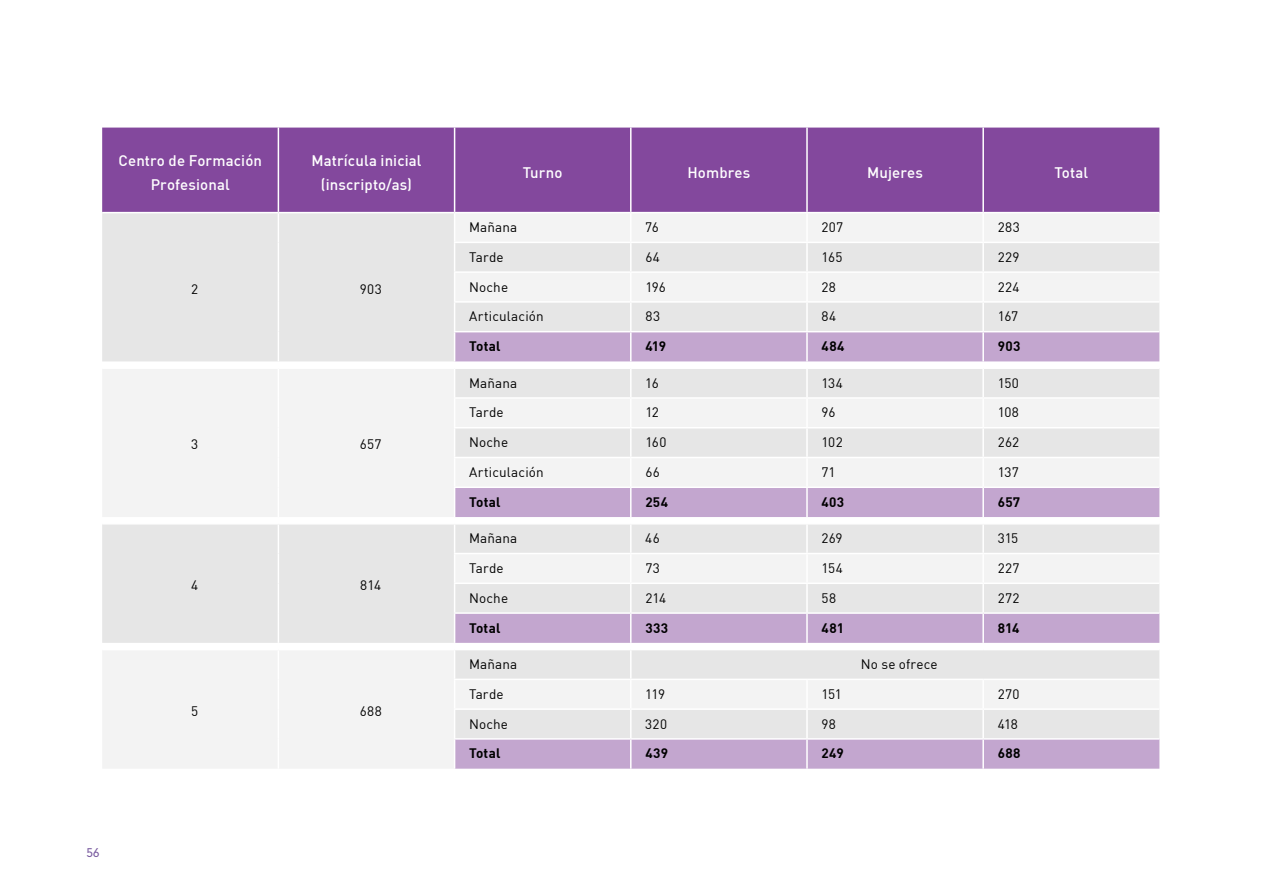
<style>
.page{position:relative;width:1263px;height:893px;background:#fff}
.page>*{position:absolute;margin:0;border:0;box-sizing:border-box;transform-origin:0 0}
.t1{font:500 15px/24px "DIN";letter-spacing:.01em;color:#fff;text-align:center}
.t2{font:13.5px "DIN";letter-spacing:.01em;color:#000}
.t3{font:700 13.5px "DIN";letter-spacing:.02em;color:#000}
.t4{font:300 12px "DIN Neuzeit Grotesk Std";color:#76579d}
</style>
<div class="page">
<div style="left:102px;top:128px;width:1057px;height:84px;background:#83489d"></div>
<div style="left:102px;top:213px;width:352px;height:148px;background:#e6e6e6"></div>
<hr style="left:278px;top:128px;width:1px;height:84px;background:#fff">
<hr style="left:454px;top:128px;width:1px;height:84px;background:#fff">
<hr style="left:630px;top:128px;width:1px;height:84px;background:#fff">
<hr style="left:806px;top:128px;width:2px;height:84px;background:#fff">
<hr style="left:982px;top:128px;width:2px;height:84px;background:#fff">
<svg style="left:278px;top:213px;width:1px;height:29px"></svg>
<hr style="left:278px;top:242px;width:1px;height:30px;background:#fff">
<hr style="left:278px;top:272px;width:1px;height:30px;background:#fff">
<hr style="left:278px;top:302px;width:1px;height:30px;background:#fff">
<svg style="left:278px;top:332px;width:1px;height:29px"></svg>
<svg style="left:454px;top:214px;width:705px;height:147px"></svg>
<hr style="left:807px;top:331px;width:176px;height:1px;background:#fff">
<hr style="left:806px;top:332px;width:2px;height:29px;background:#fff">
<hr style="left:983px;top:331px;width:176px;height:1px;background:#fff">
<hr style="left:982px;top:332px;width:2px;height:29px;background:#fff">
<div style="left:103px;top:369px;width:351px;height:148px;background:#f3f3f3"></div>
<svg style="left:278px;top:369px;width:1px;height:29px"></svg>
<hr style="left:278px;top:398px;width:1px;height:30px;background:#fff">
<svg style="left:278px;top:428px;width:1px;height:29px"></svg>
<hr style="left:278px;top:457px;width:1px;height:30px;background:#fff">
<hr style="left:278px;top:487px;width:1px;height:30px;background:#fff">
<svg style="left:455px;top:369px;width:704px;height:148px"></svg>
<hr style="left:807px;top:486px;width:176px;height:2px;background:#fff">
<hr style="left:806px;top:488px;width:2px;height:29px;background:#fff">
<hr style="left:983px;top:486px;width:176px;height:2px;background:#fff">
<hr style="left:982px;top:488px;width:2px;height:29px;background:#fff">
<div style="left:102px;top:524px;width:352px;height:119px;background:#e6e6e6"></div>
<hr style="left:278px;top:524px;width:1px;height:30px;background:#fff">
<hr style="left:278px;top:553px;width:1px;height:30px;background:#fff">
<hr style="left:278px;top:583px;width:1px;height:30px;background:#fff">
<hr style="left:278px;top:613px;width:1px;height:30px;background:#fff">
<svg style="left:455px;top:524px;width:704px;height:119px"></svg>
<hr style="left:807px;top:612px;width:176px;height:2px;background:#fff">
<hr style="left:806px;top:614px;width:2px;height:29px;background:#fff">
<hr style="left:983px;top:612px;width:176px;height:2px;background:#fff">
<hr style="left:982px;top:614px;width:2px;height:29px;background:#fff">
<div style="left:103px;top:651px;width:351px;height:117px;background:#f3f3f3"></div>
<svg style="left:278px;top:651px;width:1px;height:28px"></svg>
<hr style="left:278px;top:679px;width:1px;height:30px;background:#fff">
<hr style="left:278px;top:709px;width:1px;height:30px;background:#fff">
<hr style="left:278px;top:739px;width:1px;height:30px;background:#fff">
<svg style="left:455px;top:650px;width:704px;height:119px"></svg>
<hr style="left:807px;top:738px;width:176px;height:2px;background:#fff">
<hr style="left:806px;top:740px;width:2px;height:29px;background:#fff">
<hr style="left:983px;top:738px;width:176px;height:2px;background:#fff">
<hr style="left:982px;top:740px;width:2px;height:29px;background:#fff">
<p class="t1" style="left:118px;top:148px;width:145px">Centro de Formación<br>Profesional</p>
<p class="t1" style="left:311px;top:148px;width:112px">Matrícula inicial (inscripto/as)</p>
<p class="t2" style="left:191px;top:280px;width:9px">2</p>
<p class="t2" style="left:360px;top:280px;width:24px">903</p>
<p class="t4" style="left:87px;top:845px;width:14px">56</p>
<p class="t2" style="left:191px;top:436px;width:9px">3</p>
<p class="t2" style="left:360px;top:436px;width:23px">657</p>
<p class="t2" style="left:191px;top:577px;width:9px">4</p>
<p class="t2" style="left:360px;top:577px;width:22px">814</p>
<p class="t2" style="left:191px;top:703px;width:9px">5</p>
<p class="t2" style="left:360px;top:703px;width:24px">688</p>
<p class="t1" style="left:523px;top:160px;width:41px">Turno</p>
<p class="t1" style="left:687px;top:160px;width:64px">Hombres</p>
<p class="t1" style="left:867px;top:160px;width:57px">Mujeres</p>
<p class="t1" style="left:1054px;top:160px;width:35px">Total</p>
<p class="t2" style="left:469px;top:219px;width:50px">Mañana</p>
<p class="t2" style="left:645px;top:219px;width:15px">76</p>
<p class="t2" style="left:821px;top:219px;width:23px">207</p>
<p class="t2" style="left:998px;top:219px;width:24px">283</p>
<p class="t2" style="left:469px;top:249px;width:36px">Tarde</p>
<p class="t2" style="left:645px;top:249px;width:16px">64</p>
<p class="t2" style="left:821px;top:249px;width:23px">165</p>
<p class="t2" style="left:998px;top:249px;width:23px">229</p>
<p class="t2" style="left:469px;top:278px;width:41px">Noche</p>
<p class="t2" style="left:645px;top:278px;width:22px">196</p>
<p class="t2" style="left:821px;top:278px;width:16px">28</p>
<p class="t2" style="left:998px;top:278px;width:23px">224</p>
<p class="t2" style="left:469px;top:308px;width:76px">Articulación</p>
<p class="t2" style="left:645px;top:308px;width:16px">83</p>
<p class="t2" style="left:821px;top:308px;width:16px">84</p>
<p class="t2" style="left:998px;top:308px;width:22px">167</p>
<p class="t3" style="left:469px;top:337px;width:33px">Total</p>
<p class="t3" style="left:645px;top:337px;width:22px">419</p>
<p class="t3" style="left:821px;top:337px;width:24px">484</p>
<p class="t3" style="left:998px;top:337px;width:24px">903</p>
<p class="t2" style="left:469px;top:374px;width:50px">Mañana</p>
<p class="t2" style="left:645px;top:374px;width:15px">16</p>
<p class="t2" style="left:821px;top:374px;width:23px">134</p>
<p class="t2" style="left:998px;top:374px;width:23px">150</p>
<p class="t2" style="left:469px;top:404px;width:36px">Tarde</p>
<p class="t2" style="left:645px;top:404px;width:15px">12</p>
<p class="t2" style="left:821px;top:404px;width:15px">96</p>
<p class="t2" style="left:998px;top:404px;width:23px">108</p>
<p class="t2" style="left:469px;top:434px;width:41px">Noche</p>
<p class="t2" style="left:645px;top:434px;width:23px">160</p>
<p class="t2" style="left:821px;top:434px;width:23px">102</p>
<p class="t2" style="left:998px;top:434px;width:23px">262</p>
<p class="t2" style="left:469px;top:464px;width:76px">Articulación</p>
<p class="t2" style="left:645px;top:464px;width:16px">66</p>
<p class="t2" style="left:821px;top:464px;width:16px">71</p>
<p class="t2" style="left:998px;top:464px;width:23px">137</p>
<p class="t3" style="left:469px;top:493px;width:33px">Total</p>
<p class="t3" style="left:645px;top:493px;width:24px">254</p>
<p class="t3" style="left:821px;top:493px;width:24px">403</p>
<p class="t3" style="left:998px;top:493px;width:24px">657</p>
<p class="t2" style="left:469px;top:530px;width:50px">Mañana</p>
<p class="t2" style="left:645px;top:530px;width:16px">46</p>
<p class="t2" style="left:821px;top:530px;width:23px">269</p>
<p class="t2" style="left:998px;top:530px;width:22px">315</p>
<p class="t2" style="left:469px;top:560px;width:36px">Tarde</p>
<p class="t2" style="left:645px;top:560px;width:16px">73</p>
<p class="t2" style="left:821px;top:560px;width:23px">154</p>
<p class="t2" style="left:998px;top:560px;width:23px">227</p>
<p class="t2" style="left:469px;top:589px;width:41px">Noche</p>
<p class="t2" style="left:645px;top:589px;width:22px">214</p>
<p class="t2" style="left:821px;top:589px;width:16px">58</p>
<p class="t2" style="left:998px;top:589px;width:23px">272</p>
<p class="t3" style="left:469px;top:619px;width:33px">Total</p>
<p class="t3" style="left:645px;top:619px;width:24px">333</p>
<p class="t3" style="left:821px;top:619px;width:24px">481</p>
<p class="t3" style="left:998px;top:619px;width:23px">814</p>
<p class="t2" style="left:469px;top:656px;width:50px">Mañana</p>
<p class="t2" style="left:861px;top:656px;width:78px">No se ofrece</p>
<p class="t2" style="left:469px;top:686px;width:36px">Tarde</p>
<p class="t2" style="left:645px;top:686px;width:21px">119</p>
<p class="t2" style="left:821px;top:686px;width:22px">151</p>
<p class="t2" style="left:998px;top:686px;width:23px">270</p>
<p class="t2" style="left:469px;top:715px;width:41px">Noche</p>
<p class="t2" style="left:645px;top:715px;width:23px">320</p>
<p class="t2" style="left:821px;top:715px;width:16px">98</p>
<p class="t2" style="left:998px;top:715px;width:22px">418</p>
<p class="t3" style="left:469px;top:745px;width:33px">Total</p>
<p class="t3" style="left:645px;top:745px;width:24px">439</p>
<p class="t3" style="left:821px;top:745px;width:24px">249</p>
<p class="t3" style="left:998px;top:745px;width:24px">688</p>
</div>
